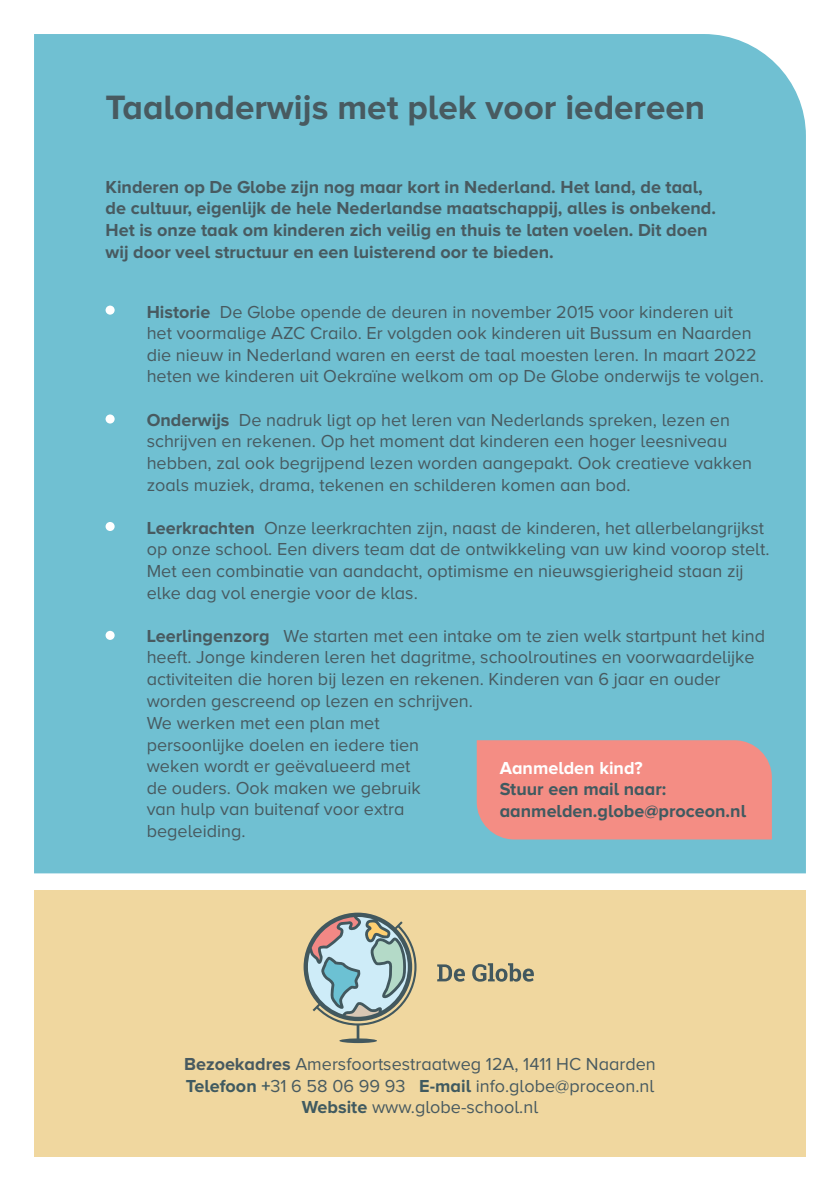
<style>
.page{position:relative;width:840px;height:1191px;background:#fff}
.page>*{position:absolute;margin:0;border:0;box-sizing:border-box;transform-origin:0 0}
.t1{font:700 35px "Proxima Nova A";color:#485a60}
.t2{font:18px/21.6px "Proxima Nova A";color:#485a60}
.t3{font:700 18px/21.6px "Proxima Nova A";color:#485a60}
.t4{font:700 18px/21.6px "Proxima Nova A";color:#405a60}
.t5{font:700 18px "Proxima Nova A";color:#fff}
.s1{font-weight:700}
.s2{font-weight:700;color:#405a60}
</style>
<div class="page">
<div style="left:34px;top:890px;width:771px;height:267px;background:#f0d79f"></div>
<div style="left:34px;top:34px;width:771px;height:839px;background:#70c0d2"></div>
<div style="left:476px;top:740px;width:295px;height:99px;background:#f48d84"></div>
<div style="left:105px;top:414px;width:10px;height:9px;background:#fff;border-radius:50%"></div>
<div style="left:105px;top:522px;width:10px;height:9px;background:#fff;border-radius:50%"></div>
<div style="left:105px;top:631px;width:10px;height:9px;background:#fff;border-radius:50%"></div>
<svg style="left:105px;top:305px;width:10px;height:10px"></svg>
<svg style="left:303px;top:912px;width:113px;height:131px"></svg>
<svg style="left:472px;top:963px;width:61px;height:18px"></svg>
<svg style="left:437px;top:964px;width:27px;height:17px"></svg>
<h1 class="t1" style="left:105px;top:88px;width:601px">Taalonderwijs met plek voor iedereen</h1>
<p class="t3" style="left:105px;top:176px;width:611px">Kinderen op De Globe zijn nog maar kort in Nederland. Het land, de taal, de cultuur, eigenlijk de hele Nederlandse maatschappij, alles is onbekend.<br>Het is onze taak om kinderen zich veilig en thuis te laten voelen. Dit doen wij door veel structuur en een luisterend oor te bieden.</p>
<p class="t2" style="left:147px;top:301px;width:618px"><span class="s1">Historie</span> De Globe opende de deuren in november 2015 voor kinderen uit<br>het voormalige AZC Crailo. Er volgden ook kinderen uit Bussum en Naarden die nieuw in Nederland waren en eerst de taal moesten leren. In maart 2022 heten we kinderen uit Oekraïne welkom om op De Globe onderwijs te volgen.</p>
<p class="t2" style="left:147px;top:409px;width:606px"><span class="s1">Onderwijs</span> De nadruk ligt op het leren van Nederlands spreken, lezen en schrijven en rekenen. Op het moment dat kinderen een hoger leesniveau hebben, zal ook begrijpend lezen worden aangepakt. Ook creatieve vakken zoals muziek, drama, tekenen en schilderen komen aan bod.</p>
<p class="t2" style="left:147px;top:517px;width:624px"><span class="s1">Leerkrachten</span> Onze leerkrachten zijn, naast de kinderen, het allerbelangrijkst op onze school. Een divers team dat de ontwikkeling van uw kind voorop stelt.<br>Met een combinatie van aandacht, optimisme en nieuwsgierigheid staan zij elke dag vol energie voor de klas.</p>
<p class="t2" style="left:147px;top:625px;width:619px"><span class="s1">Leerlingenzorg</span> We starten met een intake om te zien welk startpunt het kind heeft. Jonge kinderen leren het dagritme, schoolroutines en voorwaardelijke activiteiten die horen bij lezen en rekenen. Kinderen van 6 jaar en ouder worden gescreend op lezen en schrijven.</p>
<p class="t2" style="left:147px;top:712px;width:275px">We werken met een plan met persoonlijke doelen en iedere tien weken wordt er geëvalueerd met de ouders. Ook maken we gebruik van hulp van buitenaf voor extra begeleiding.</p>
<p class="t5" style="left:499px;top:757px;width:144px">Aanmelden kind?</p>
<p class="t4" style="left:499px;top:778px;width:248px">Stuur een mail naar: aanmelden.globe@proceon.nl</p>
<p class="t2" style="left:184px;top:1053px;width:473px;text-align:center"><span class="s1">Bezoekadres</span> Amersfoortsestraatweg 12A, 1411 HC Naarden<br><span class="s2">Telefoon +</span>31 6 58 06 99 93 <span class="s2">E-mail</span> info.globe@proceon.nl<br><span class="s2">Website</span> www.globe-school.nl</p>
</div>
